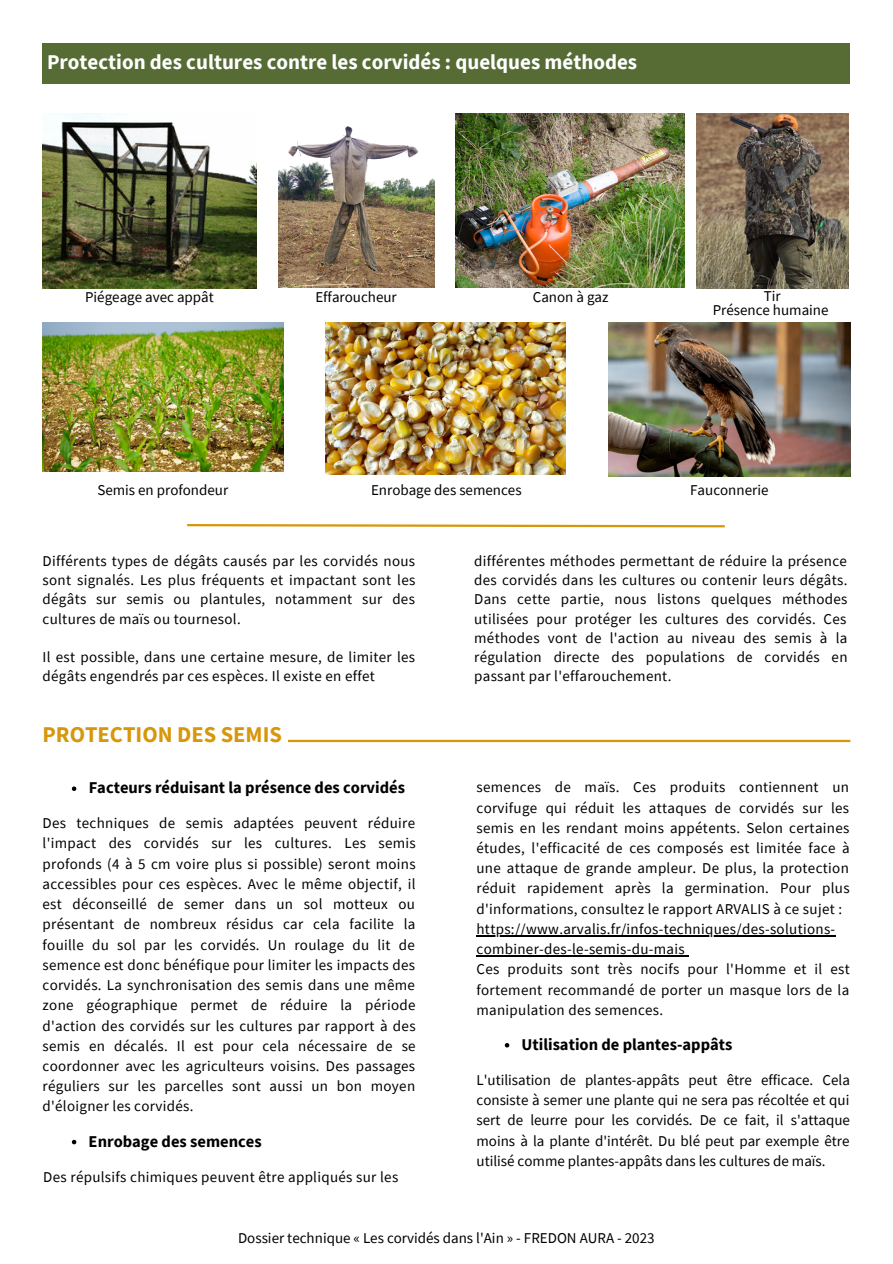
<style>
.page{position:relative;width:893px;height:1264px;background:#fff}
.page>*{position:absolute;margin:0;border:0;box-sizing:border-box;transform-origin:0 0}
.t1{font:700 22.5px "Source Sans Pro";color:#d6970a}
.t2{font:700 21px "Source Sans Pro";color:#fff}
.t3{font:700 16.5px "Source Sans Pro";color:#000}
.t4{font:15px/20.2px "Source Sans Pro";letter-spacing:.02em;color:#000;text-align:justify}
.t5{font:15px "Source Sans Pro";color:#000}
</style>
<div class="page">
<div style="left:43px;top:43px;width:807px;height:41px;background:#576b35"></div>
<img style="left:696px;top:113px;width:152px;height:175px">
<svg style="left:187px;top:524px;width:538px;height:4px"></svg>
<hr style="left:288px;top:739px;width:562px;height:3px;background:#d6970a">
<img style="left:43px;top:114px;width:213px;height:174px">
<img style="left:278px;top:126px;width:156px;height:161px">
<img style="left:455px;top:113px;width:230px;height:174px">
<img style="left:43px;top:322px;width:240px;height:149px">
<img style="left:608px;top:322px;width:242px;height:154px">
<img style="left:326px;top:322px;width:239px;height:152px">
<svg style="left:72px;top:786px;width:4px;height:5px"></svg>
<svg style="left:72px;top:1139px;width:4px;height:5px"></svg>
<hr style="left:476px;top:935px;width:359px;height:1px;background:#000">
<hr style="left:476px;top:955px;width:209px;height:1px;background:#000">
<svg style="left:505px;top:1043px;width:4px;height:4px"></svg>
<p class="t2" style="left:47px;top:48px;width:591px">Protection des cultures contre les corvidés : quelques méthodes</p>
<p class="t5" style="left:85px;top:287px;width:130px">Piégeage avec appât</p>
<p class="t5" style="left:315px;top:287px;width:83px">Effaroucheur</p>
<p class="t5" style="left:532px;top:287px;width:77px">Canon à gaz</p>
<p class="t4" style="left:763px;top:286px;width:18px">Tir</p>
<p class="t5" style="left:712px;top:300px;width:117px">Présence humaine</p>
<p class="t5" style="left:97px;top:480px;width:132px">Semis en profondeur</p>
<p class="t5" style="left:371px;top:480px;width:152px">Enrobage des semences</p>
<p class="t5" style="left:690px;top:480px;width:80px">Fauconnerie</p>
<p class="t4" style="left:43px;top:551px;width:374px;line-height:19px">Différents types de dégâts causés par les corvidés nous sont signalés. Les plus fréquents et impactant sont les dégâts sur semis ou plantules, notamment sur des cultures de maïs ou tournesol.</p>
<p class="t4" style="left:43px;top:647px;width:374px;line-height:19px">Il est possible, dans une certaine mesure, de limiter les dégâts engendrés par ces espèces. Il existe en effet</p>
<p class="t1" style="left:43px;top:719px;width:241px">PROTECTION DES SEMIS</p>
<p class="t3" style="left:89px;top:777px;width:318px">Facteurs réduisant la présence des corvidés</p>
<p class="t4" style="left:43px;top:812px;width:375px">Des techniques de semis adaptées peuvent réduire l'impact des corvidés sur les cultures. Les semis profonds (4 à 5 cm voire plus si possible) seront moins accessibles pour ces espèces. Avec le même objectif, il est déconseillé de semer dans un sol motteux ou présentant de nombreux résidus car cela facilite la fouille du sol par les corvidés. Un roulage du lit de semence est donc bénéfique pour limiter les impacts des corvidés. La synchronisation des semis dans une même zone géographique permet de réduire la période d'action des corvidés sur les cultures par rapport à des semis en décalés. Il est pour cela nécessaire de se coordonner avec les agriculteurs voisins. Des passages réguliers sur les parcelles sont aussi un bon moyen d'éloigner les corvidés.</p>
<p class="t3" style="left:89px;top:1130px;width:174px">Enrobage des semences</p>
<p class="t4" style="left:43px;top:1166px;width:356px">Des répulsifs chimiques peuvent être appliqués sur les</p>
<p class="t4" style="left:474px;top:551px;width:375px;line-height:19px">différentes méthodes permettant de réduire la présence des corvidés dans les cultures ou contenir leurs dégâts.<br>Dans cette partie, nous listons quelques méthodes utilisées pour protéger les cultures des corvidés. Ces méthodes vont de l'action au niveau des semis à la régulation directe des populations de corvidés en passant par l'effarouchement.</p>
<p class="t4" style="left:476px;top:776px;width:375px">semences de maïs. Ces produits contiennent un corvifuge qui réduit les attaques de corvidés sur les semis en les rendant moins appétents. Selon certaines études, l'efficacité de ces composés est limitée face à une attaque de grande ampleur. De plus, la protection réduit rapidement après la germination. Pour plus d'informations, consultez le rapport ARVALIS à ce sujet :</p>
<p class="t4" style="left:476px;top:918px;width:360px">https://www.arvalis.fr/infos-techniques/des-solutions&shy;combiner-des-le-semis-du-mais</p>
<p class="t4" style="left:476px;top:959px;width:375px">Ces produits sont très nocifs pour l'Homme et il est fortement recommandé de porter un masque lors de la manipulation des semences.</p>
<p class="t3" style="left:521px;top:1033px;width:212px">Utilisation de plantes-appâts</p>
<p class="t4" style="left:476px;top:1069px;width:375px">L'utilisation de plantes-appâts peut être efficace. Cela consiste à semer une plante qui ne sera pas récoltée et qui sert de leurre pour les corvidés. De ce fait, il s'attaque moins à la plante d'intérêt. Du blé peut par exemple être utilisé comme plantes-appâts dans les cultures de maïs.</p>
<p class="t5" style="left:238px;top:1228px;width:418px">Dossier technique « Les corvidés dans l'Ain » - FREDON AURA - 2023</p>
</div>
